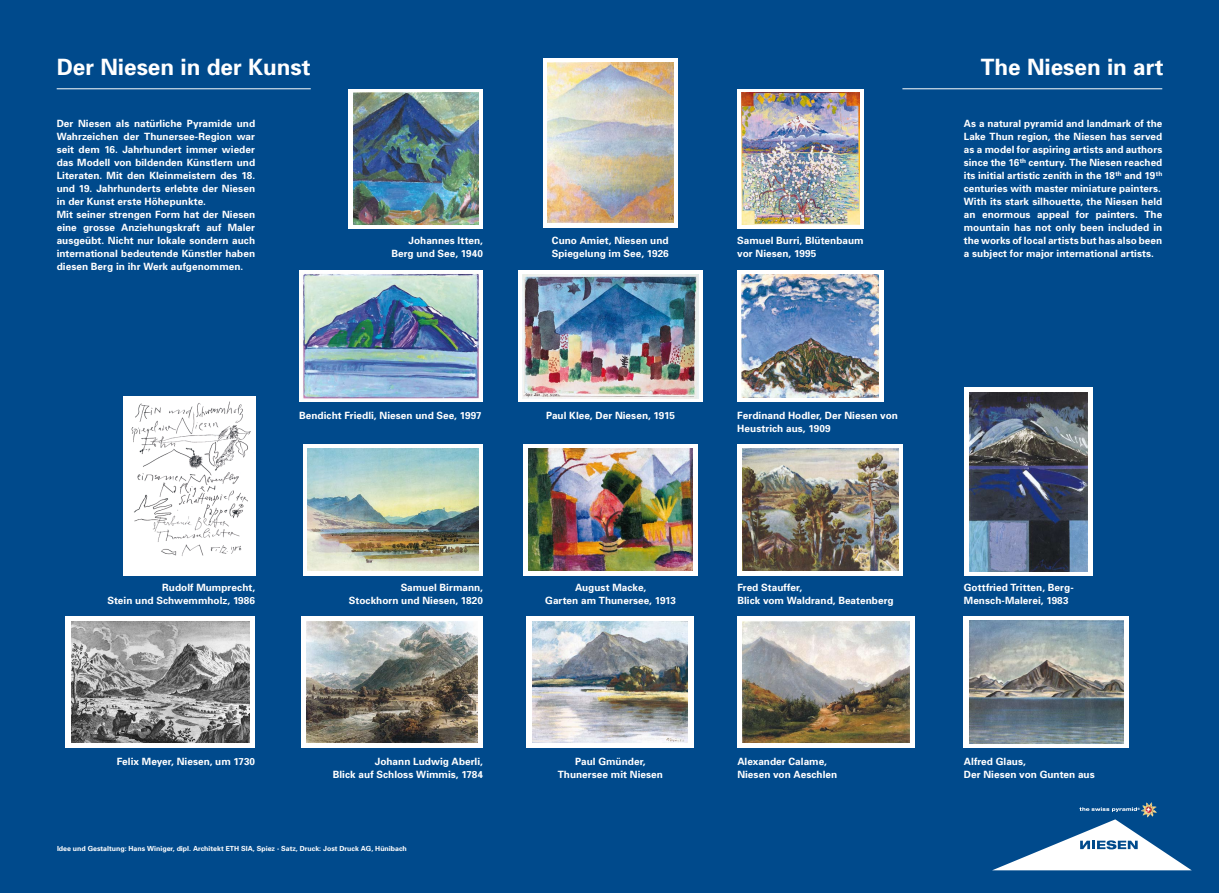
<style>
.page{position:relative;width:1219px;height:893px;background:#004a8c}
.page>*{position:absolute;margin:0;border:0;box-sizing:border-box;transform-origin:0 0}
.t1{font:700 22.5px "Univers";color:#fff}
.t2{font:700 10px/13px "Univers";color:#fff}
.t3{font:700 7px "Univers";color:#fff}
.t4{font:700 3px "Univers SB";color:#fff}
.s1{font-family:"Frutiger";font-weight:900}
</style>
<div class="page">
<img style="left:1141px;top:802px;width:16px;height:15px">
<svg style="left:1079px;top:807px;width:58px;height:5px"></svg>
<svg style="left:992px;top:819px;width:200px;height:52px"></svg>
<hr style="left:57px;top:88px;width:254px;height:1px;background:#fff">
<hr style="left:902px;top:88px;width:260px;height:1px;background:#fff">
<div style="left:349px;top:89px;width:134px;height:139px;background:linear-gradient(to right,#fff,#fff)"></div>
<img style="left:353px;top:93px;width:125px;height:131px">
<div style="left:543px;top:58px;width:135px;height:169px;background:#fff"></div>
<img style="left:547px;top:62px;width:126px;height:161px">
<div style="left:737px;top:89px;width:126px;height:139px;background:linear-gradient(to right,#fff,#fff)"></div>
<img style="left:741px;top:93px;width:119px;height:131px">
<img style="left:300px;top:271px;width:182px;height:131px">
<div style="left:518px;top:271px;width:184px;height:131px;background:#fff"></div>
<img style="left:522px;top:274px;width:176px;height:124px">
<div style="left:303px;top:444px;width:180px;height:131px;background:#fff"></div>
<img style="left:308px;top:448px;width:170px;height:123px">
<div style="left:523px;top:444px;width:174px;height:131px;background:#fff"></div>
<img style="left:528px;top:448px;width:164px;height:123px">
<div style="left:737px;top:444px;width:166px;height:131px;background:#fff"></div>
<img style="left:742px;top:448px;width:156px;height:123px">
<div style="left:301px;top:616px;width:182px;height:132px;background:#fff"></div>
<img style="left:306px;top:621px;width:172px;height:122px">
<div style="left:527px;top:616px;width:167px;height:132px;background:#fff"></div>
<img style="left:533px;top:622px;width:155px;height:120px">
<div style="left:737px;top:616px;width:178px;height:132px;background:#fff"></div>
<img style="left:742px;top:621px;width:167px;height:122px">
<div style="left:66px;top:616px;width:189px;height:132px;background:#fff"></div>
<img style="left:71px;top:622px;width:178px;height:121px">
<svg style="left:964px;top:616px;width:165px;height:132px;background:#edf0f1"></svg>
<img style="left:969px;top:621px;width:154px;height:122px">
<div style="left:737px;top:271px;width:147px;height:131px;background:#fff"></div>
<img style="left:742px;top:275px;width:137px;height:123px">
<img style="left:124px;top:396px;width:131px;height:180px">
<div style="left:964px;top:387px;width:129px;height:189px;background:#fff"></div>
<img style="left:969px;top:392px;width:118px;height:179px">
<h1 class="t1" style="left:57px;top:53px;width:255px">Der Niesen in der Kunst</h1>
<p class="t2" style="left:57px;top:117px;width:200px">Der Niesen als natürliche Pyramide und Wahrzeichen der Thunersee-Region war seit dem 16. Jahrhundert immer wieder das Modell von bildenden Künstlern und Literaten. Mit den Kleinmeistern des 18. und 19. Jahrhunderts erlebte der Niesen in der Kunst erste Höhepunkte.<br>Mit seiner strengen Form hat der Niesen eine grosse Anziehungskraft auf Maler ausgeübt. Nicht nur lokale sondern auch international bedeutende Künstler haben diesen Berg in ihr Werk aufgenommen.</p>
<p class="t2" style="left:391px;top:234px;width:93px;text-align:right">Johannes Itten,<br>Berg und See, 1940</p>
<p class="t2" style="left:552px;top:234px;width:119px">Cuno Amiet, Niesen und<br>Spiegelung im See, 1926</p>
<p class="t2" style="left:737px;top:234px;width:128px">Samuel Burri, Blütenbaum vor Niesen, 1995</p>
<p class="t2" style="left:299px;top:409px;width:184px">Bendicht Friedli, Niesen und See, 1997</p>
<p class="t2" style="left:546px;top:409px;width:130px">Paul Klee, Der Niesen, 1915</p>
<p class="t2" style="left:737px;top:409px;width:162px">Ferdinand Hodler, Der Niesen von<br>Heustrich aus, 1909</p>
<h1 class="t1" style="left:981px;top:53px;width:184px">The Niesen in art</h1>
<p class="t2" style="left:964px;top:117px;width:200px">As a natural pyramid and landmark of the Lake Thun region, the Niesen has served as a model for aspiring artists and authors since the 16<sup>th</sup> century. The Niesen reached its initial artistic zenith in the 18<sup>th</sup> and 19<sup>th </sup>centuries with master miniature painters.<br>With its stark silhouette, the Niesen held an enormous appeal for painters. The mountain has not only been included in the works of local artists but has also been a subject for major international artists.</p>
<p class="t2" style="left:107px;top:580px;width:149px;text-align:right">Rudolf Mumprecht,<br>Stein und Schwemmholz, 1986</p>
<p class="t2" style="left:349px;top:580px;width:136px;text-align:right">Samuel Birmann,<br>Stockhorn und Niesen, 1820</p>
<p class="t2" style="left:545px;top:580px;width:132px;text-align:center">August Macke,<br>Garten am Thunersee, 1913</p>
<p class="t2" style="left:737px;top:580px;width:158px">Fred Stauffer,<br>Blick vom Waldrand, Beatenberg</p>
<p class="t2" style="left:964px;top:580px;width:111px">Gottfried Tritten, Berg-<br>Mensch-Malerei, 1983</p>
<p class="t2" style="left:117px;top:754px;width:140px">Felix Meyer, Niesen, um 1730</p>
<p class="t2" style="left:333px;top:754px;width:152px;text-align:right">Johann Ludwig Aberli,<br>Blick auf Schloss Wimmis, 1784</p>
<p class="t2" style="left:558px;top:754px;width:107px;text-align:center">Paul Gmünder,<br>Thunersee mit Niesen</p>
<p class="t2" style="left:737px;top:754px;width:101px">Alexander Calame,<br>Niesen von Aeschlen</p>
<p class="t2" style="left:964px;top:754px;width:132px">Alfred Glaus,<br>Der Niesen von Gunten aus</p>
<p class="t3" style="left:57px;top:844px;width:351px">Idee und Gestaltung: Hans Winiger, dipl. Architekt ETH SIA, Spiez <span class="s1">·</span> Satz, Druck: Jost Druck AG, Hünibach</p>
<p class="t4" style="left:1137px;top:807px;width:4px">®</p>
</div>
